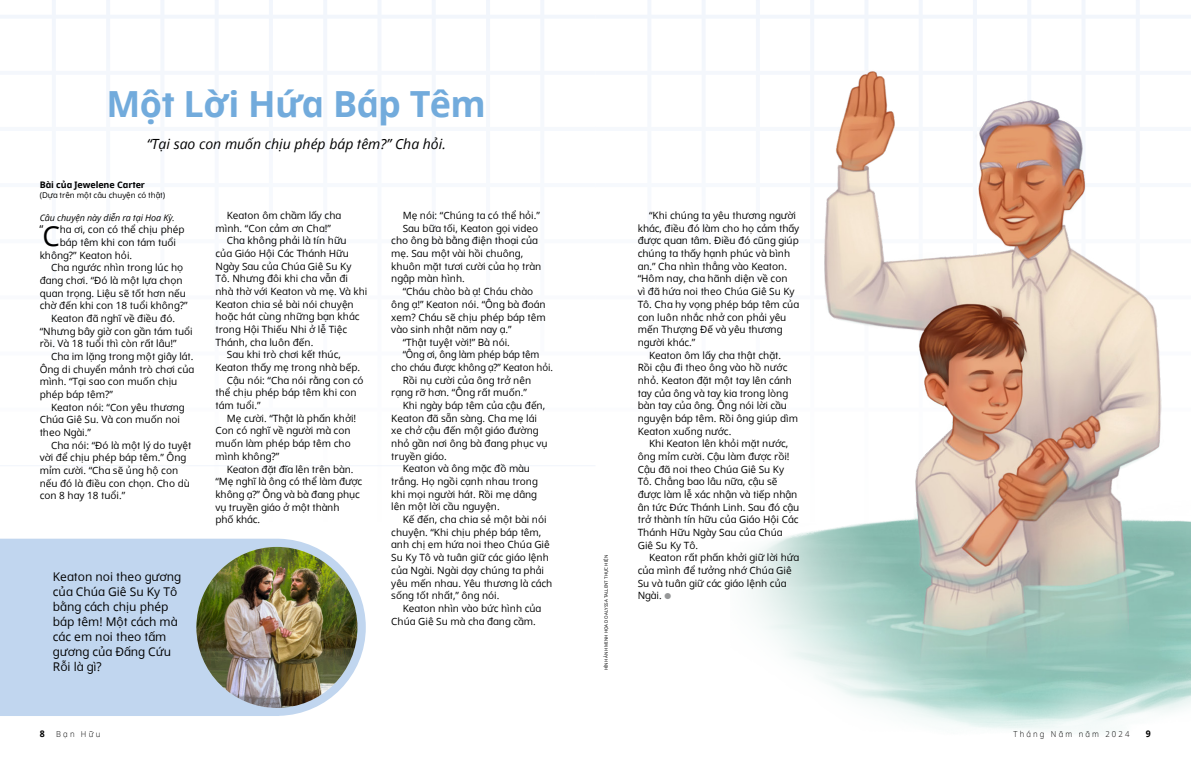
<style>
.page{position:relative;width:1191px;height:774px;background:#fff}
.page>*{position:absolute;margin:0;border:0;box-sizing:border-box;transform-origin:0 0}
.h1_DOTS_title{font:700 36px "Dots Solidlds Lat";letter-spacing:-.015em;color:#72abdc}
.p1_first_small_quote_alternate{font:27.7px "Dots Solidlds Lat";color:#000}
.t1{font:italic 14px "Dots Solidlds Lat";color:#000}
.p1_author-name{font:12px/15px "Dots Solidlds Lat";color:#000}
.p1_first_small_quote_alternate-2{font:11.1px "Dots Solidlds Lat";color:#000}
.p1{font:10px/12.7px "Dots Solidlds Lat";color:#000}
.p1_first_small_quote_alternate-3{font:10px "Dots Solidlds Lat";color:#000}
.p1-2{font:10px/12.7px "Dots Solidlds Lat";color:#000;text-align:center;scale:.96 1}
.t2{font:700 9.2px "Dots Solidlds Lat";color:#000;scale:.95 1}
.p1_bio{font:italic 9px "Dots Solidlds Lat";letter-spacing:-.01em;color:#000}
.p1_author-name-2{font:700 9px "Dots Solidlds Lat";letter-spacing:-.005em;color:#000}
.t3{font:300 8.2px "Dots Solidlds Lat";letter-spacing:.28em;color:#000;scale:.95 1}
.p1_author-role{font:8px "Dots Solidlds Lat";letter-spacing:-.005em;color:#000}
.t4{font:4.5px "Dots Solidlds Lat";color:#000}
.s1{font-family:"Ding P Ilds Dpi";font-size:8.5px;color:#969798}
</style>
<div class="page">
<hr style="left:0;top:465px;width:595px;height:1px;background:#f1f5fc">
<hr style="left:647px;top:0;width:4px;height:360px;background:#f1f5fc">
<hr style="left:701px;top:0;width:4px;height:353px;background:#f1f5fc">
<hr style="left:756px;top:0;width:4px;height:353px;background:#f1f5fc">
<hr style="left:810px;top:0;width:4px;height:522px;background:#f1f5fc">
<hr style="left:864px;top:0;width:4px;height:522px;background:#f1f5fc">
<hr style="left:918px;top:0;width:4px;height:522px;background:#f1f5fc">
<hr style="left:973px;top:0;width:4px;height:522px;background:#f1f5fc">
<hr style="left:1027px;top:0;width:4px;height:354px;background:#f1f5fc">
<hr style="left:1081px;top:0;width:4px;height:353px;background:#f1f5fc">
<hr style="left:1135px;top:0;width:4px;height:354px;background:#f1f5fc">
<hr style="left:595px;top:295px;width:596px;height:4px;background:#f9fafd">
<hr style="left:595px;top:239px;width:596px;height:4px;background:#f8fafd">
<hr style="left:595px;top:183px;width:596px;height:4px;background:#f1f5fc">
<hr style="left:595px;top:127px;width:596px;height:4px;background:#f1f5fc">
<hr style="left:595px;top:71px;width:596px;height:4px;background:#f1f5fc">
<hr style="left:595px;top:15px;width:596px;height:4px;background:#f1f5fc">
<hr style="left:595px;top:408px;width:596px;height:4px;background:#fbfcfe">
<hr style="left:595px;top:351px;width:596px;height:4px;background:#fafbfe">
<hr style="left:52px;top:0;width:4px;height:360px;background:#f1f5fc">
<hr style="left:106px;top:0;width:4px;height:353px;background:#f1f5fc">
<hr style="left:160px;top:0;width:4px;height:353px;background:#f1f5fc">
<hr style="left:215px;top:0;width:4px;height:522px;background:#f9fafd">
<hr style="left:269px;top:0;width:4px;height:522px;background:#f8fafd">
<hr style="left:323px;top:0;width:4px;height:522px;background:#f8fafd">
<hr style="left:377px;top:0;width:4px;height:522px;background:#f9fbfd">
<hr style="left:432px;top:0;width:4px;height:354px;background:#f1f5fc">
<hr style="left:486px;top:0;width:4px;height:353px;background:#f1f5fc">
<hr style="left:540px;top:0;width:4px;height:354px;background:#f1f5fc">
<hr style="left:0;top:295px;width:595px;height:4px;background:#f9fafd">
<hr style="left:0;top:239px;width:595px;height:4px;background:#f8fafd">
<hr style="left:0;top:183px;width:595px;height:4px;background:#f1f5fc">
<hr style="left:0;top:127px;width:595px;height:4px;background:#f1f5fc">
<hr style="left:0;top:71px;width:595px;height:4px;background:#f1f5fc">
<hr style="left:0;top:15px;width:595px;height:4px;background:#f1f5fc">
<hr style="left:0;top:408px;width:595px;height:4px;background:#fbfcfe">
<hr style="left:0;top:351px;width:595px;height:4px;background:#fafbfe">
<svg style="left:0;top:539px;width:366px;height:177px;background:#c5d8ef"></svg>
<img style="left:196px;top:547px;width:161px;height:161px;border-radius:81px">
<img style="left:747px;top:13px;width:444px;height:721px">
<p class="h1_DOTS_title" style="left:106px;top:77px;width:381px">Một Lời Hứa Báp Têm</p>
<p class="t1" style="left:147px;top:133px;width:301px">“Tại sao con muốn chịu phép báp têm?” Cha hỏi.</p>
<p class="p1_author-name-2" style="left:40px;top:178px;width:107px">Bài của Jewelene Carter</p>
<p class="p1_author-role" style="left:40px;top:190px;width:127px">(Dựa trên một câu chuyện có thật)</p>
<p class="p1_bio" style="left:40px;top:211px;width:137px">Câu chuyện này diễn ra tại Hoa Kỳ.</p>
<p class="p1_first_small_quote_alternate-2" style="left:40px;top:221px;width:5px">“</p>
<p class="p1_first_small_quote_alternate" style="left:42px;top:215px;width:19px">C</p>
<p class="p1_first_small_quote_alternate-3" style="left:60px;top:222px;width:126px">ha ơi, con có thể chịu phép</p>
<p class="p1_first_small_quote_alternate-3" style="left:60px;top:235px;width:118px">báp têm khi con tám tuổi</p>
<p class="p1_first_small_quote_alternate-3" style="left:40px;top:248px;width:94px">không?” Keaton hỏi.</p>
<p class="p1" style="left:40px;top:261px;width:149px;text-indent:11px">Cha ngước nhìn trong lúc họ đang chơi. “Đó là một lựa chọn quan trọng. Liệu sẽ tốt hơn nếu chờ đến khi con 18 tuổi không?”</p>
<p class="p1" style="left:40px;top:312px;width:155px;text-indent:11px">Keaton đã nghĩ về điều đó. “Nhưng bây giờ con gần tám tuổi rồi. Và 18 tuổi thì còn rất lâu!”</p>
<p class="p1" style="left:40px;top:350px;width:156px;text-indent:11px">Cha im lặng trong một giây lát.<br>Ông di chuyển mảnh trò chơi của mình. “Tại sao con muốn chịu phép báp têm?”</p>
<p class="p1" style="left:40px;top:401px;width:146px;text-indent:11px">Keaton nói: “Con yêu thương<br>Chúa Giê Su. Và con muốn noi theo Ngài.”</p>
<p class="p1" style="left:40px;top:439px;width:153px;text-indent:11px">Cha nói: “Đó là một lý do tuyệt vời để chịu phép báp têm.” Ông mỉm cười. “Cha sẽ ủng hộ con nếu đó là điều con chọn. Cho dù con 8 hay 18 tuổi.”</p>
<p class="p1_author-name" style="left:53px;top:569px;width:130px">Keaton noi theo gương của Chúa Giê Su Ky Tô bằng cách chịu phép báp têm! Một cách mà các em noi theo tấm gương của Đấng Cứu<br>Rỗi là gì?</p>
<p class="p1" style="left:215px;top:209px;width:127px;text-indent:11px">Keaton ôm chầm lấy cha mình. “Con cảm ơn Cha!”</p>
<p class="p1" style="left:215px;top:234px;width:153px;text-indent:11px">Cha không phải là tín hữu<br>của Giáo Hội Các Thánh Hữu<br>Ngày Sau của Chúa Giê Su Ky<br>Tô. Nhưng đôi khi cha vẫn đi nhà thờ với Keaton và mẹ. Và khi<br>Keaton chia sẻ bài nói chuyện hoặc hát cùng những bạn khác trong Hội Thiếu Nhi ở lễ Tiệc<br>Thánh, cha luôn đến.</p>
<p class="p1" style="left:215px;top:348px;width:146px;text-indent:11px">Sau khi trò chơi kết thúc,<br>Keaton thấy mẹ trong nhà bếp.</p>
<p class="p1" style="left:215px;top:374px;width:150px;text-indent:11px">Cậu nói: “Cha nói rằng con có thể chịu phép báp têm khi con tám tuổi.”</p>
<p class="p1" style="left:215px;top:412px;width:142px;text-indent:11px">Mẹ cười. “Thật là phấn khởi!<br>Con có nghĩ về người mà con muốn làm phép báp têm cho mình không?”</p>
<p class="p1" style="left:215px;top:463px;width:148px;text-indent:11px">Keaton đặt đĩa lên trên bàn. “Mẹ nghĩ là ông có thể làm được không ạ?” Ông và bà đang phục vụ truyền giáo ở một thành<br>phố khác.</p>
<p class="p1" style="left:403px;top:209px;width:139px">Mẹ nói: “Chúng ta có thể hỏi.”</p>
<p class="p1" style="left:391px;top:222px;width:152px;text-indent:11px">Sau bữa tối, Keaton gọi video cho ông bà bằng điện thoại của mẹ. Sau một vài hồi chuông, khuôn mặt tươi cười của họ tràn ngập màn hình.</p>
<p class="p1" style="left:391px;top:285px;width:156px;text-indent:11px">“Cháu chào bà ạ! Cháu chào ông ạ!” Keaton nói. “Ông bà đoán xem? Cháu sẽ chịu phép báp têm vào sinh nhật năm nay ạ.”</p>
<p class="p1" style="left:403px;top:336px;width:109px">“Thật tuyệt vời!” Bà nói.</p>
<p class="p1-2" style="left:391px;top:348px;width:170px">“Ông ơi, ông làm phép báp têm<br>cho cháu được không ạ?” Keaton hỏi.</p>
<p class="p1" style="left:391px;top:374px;width:141px;text-indent:11px">Rồi nụ cười của ông trở nên rạng rỡ hơn. “Ông rất muốn.”</p>
<p class="p1" style="left:391px;top:399px;width:158px;text-indent:11px">Khi ngày báp têm của cậu đến,<br>Keaton đã sẵn sàng. Cha mẹ lái xe chở cậu đến một giáo đường nhỏ gần nơi ông bà đang phục vụ truyền giáo.</p>
<p class="p1" style="left:391px;top:462px;width:148px;text-indent:11px">Keaton và ông mặc đồ màu trắng. Họ ngồi cạnh nhau trong khi mọi người hát. Rồi mẹ dâng lên một lời cầu nguyện.</p>
<p class="p1" style="left:391px;top:513px;width:163px;text-indent:11px">Kế đến, cha chia sẻ một bài nói chuyện. “Khi chịu phép báp têm, anh chị em hứa noi theo Chúa Giê<br>Su Ky Tô và tuân giữ các giáo lệnh của Ngài. Ngài dạy chúng ta phải yêu mến nhau. Yêu thương là cách sống tốt nhất,” ông nói.</p>
<p class="p1" style="left:391px;top:602px;width:151px;text-indent:11px">Keaton nhìn vào bức hình của<br>Chúa Giê Su mà cha đang cầm.</p>
<p class="t4" style="left:603px;top:670px;width:117px;rotate:-90deg">HÌNH ẢNH MINH HỌA DO ALYSSA TALLENT THỰC HIỆN</p>
<p class="p1" style="left:638px;top:209px;width:163px;text-indent:11px">“Khi chúng ta yêu thương người khác, điều đó làm cho họ cảm thấy được quan tâm. Điều đó cũng giúp chúng ta thấy hạnh phúc và bình an.” Cha nhìn thẳng vào Keaton. “Hôm nay, cha hãnh diện về con<br>vì đã hứa noi theo Chúa Giê Su Ky<br>Tô. Cha hy vọng phép báp têm của con luôn nhắc nhở con phải yêu mến Thượng Đế và yêu thương người khác.”</p>
<p class="p1" style="left:638px;top:349px;width:162px;text-indent:11px">Keaton ôm lấy cha thật chặt.<br>Rồi cậu đi theo ông vào hồ nước nhỏ. Keaton đặt một tay lên cánh tay của ông và tay kia trong lòng bàn tay của ông. Ông nói lời cầu nguyện báp têm. Rồi ông giúp dìm<br>Keaton xuống nước.</p>
<p class="p1" style="left:638px;top:437px;width:163px;text-indent:11px">Khi Keaton lên khỏi mặt nước, ông mỉm cười. Cậu làm được rồi!<br>Cậu đã noi theo Chúa Giê Su Ky<br>Tô. Chẳng bao lâu nữa, cậu sẽ được làm lễ xác nhận và tiếp nhận ân tức Đức Thánh Linh. Sau đó cậu trở thành tín hữu của Giáo Hội Các<br>Thánh Hữu Ngày Sau của Chúa<br>Giê Su Ky Tô.</p>
<p class="p1" style="left:638px;top:551px;width:163px;text-indent:11px">Keaton rất phấn khởi giữ lời hứa của mình để tưởng nhớ Chúa Giê<br>Su và tuân giữ các giáo lệnh của<br>Ngài. <span class="s1">●</span></p>
<p class="t2" style="left:40px;top:727px;width:7px">8</p>
<p class="t3" style="left:56px;top:728px;width:48px">Bạn Hữu</p>
<p class="t3" style="left:1013px;top:728px;width:124px">Tháng Năm năm 2024</p>
<p class="t2" style="left:1146px;top:727px;width:7px">9</p>
</div>
